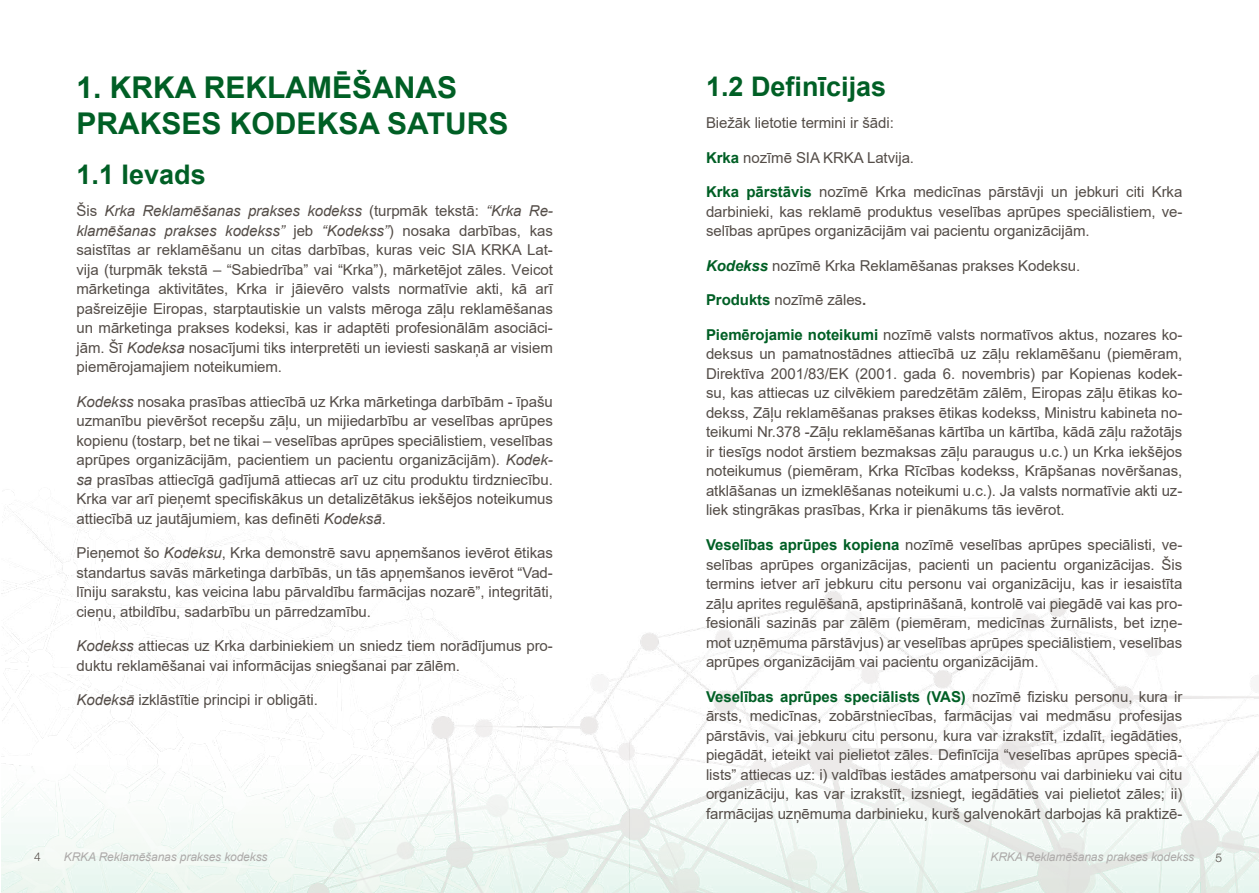
<style>
.page{position:relative;width:1259px;height:893px;background:#fff}
.page>*{position:absolute;margin:0;border:0;box-sizing:border-box;transform-origin:0 0}
.t1{font:700 30px/36px "Arial";color:#005f25}
.t2{font:700 27px "Arial";color:#005f25}
.t3{font:15px/19.5px "Arial";letter-spacing:-.005em;color:#544d48;text-align:justify}
.t4{font:italic 12px "Arial";letter-spacing:-.01em;color:#adaaa9}
.t5{font:300 12px "Helvetica Neue LT Pro";color:#544d48}
.s1{font-style:italic}
.s2{font-weight:700;color:#005f25}
.s3{font-weight:700;font-style:italic;color:#005f25}
.s4{font-weight:700}
</style>
<div class="page">
<img style="left:1px;top:488px;width:1258px;height:405px">
<h1 class="t1" style="left:77px;top:70px;width:433px">1. KRKA REKLAMĒŠANAS<br>PRAKSES KODEKSA SATURS</h1>
<h2 class="t2" style="left:77px;top:155px;width:131px">1.1 Ievads</h2>
<p class="t3" style="left:77px;top:201px;width:478px">Šis <span class="s1">Krka Reklamēšanas prakses kodekss</span> (turpmāk tekstā: <span class="s1">“Krka Re&shy;klamēšanas prakses kodekss”</span> jeb <span class="s1">“Kodekss”</span>) nosaka darbības, kas saistītas ar reklamēšanu un citas darbības, kuras veic SIA KRKA Lat&shy;vija (turpmāk tekstā – “Sabiedrība” vai “Krka”), mārketējot zāles. Veicot mārketinga aktivitātes, Krka ir jāievēro valsts normatīvie akti, kā arī pašreizējie Eiropas, starptautiskie un valsts mēroga zāļu reklamēšanas un mārketinga prakses kodeksi, kas ir adaptēti profesionālām asociāci&shy;jām. Šī <span class="s1">Kodeksa</span> nosacījumi tiks interpretēti un ieviesti saskaņā ar visiem piemērojamajiem noteikumiem.</p>
<p class="t3" style="left:77px;top:391px;width:478px"><span class="s1">Kodekss</span> nosaka prasības attiecībā uz Krka mārketinga darbībām - īpašu uzmanību pievēršot recepšu zāļu, un mijiedarbību ar veselības aprūpes kopienu (tostarp, bet ne tikai – veselības aprūpes speciālistiem, veselības aprūpes organizācijām, pacientiem un pacientu organizācijām). <span class="s1">Kodek&shy;sa</span> prasības attiecīgā gadījumā attiecas arī uz citu produktu tirdzniecību.<br>Krka var arī pieņemt specifiskākus un detalizētākus iekšējos noteikumus attiecībā uz jautājumiem, kas definēti <span class="s1">Kodeksā</span>.</p>
<p class="t3" style="left:77px;top:543px;width:478px">Pieņemot šo <span class="s1">Kodeksu</span>, Krka demonstrē savu apņemšanos ievērot ētikas standartus savās mārketinga darbībās, un tās apņemšanos ievērot “Vad&shy;līniju sarakstu, kas veicina labu pārvaldību farmācijas nozarē”, integritāti, cieņu, atbildību, sadarbību un pārredzamību.</p>
<p class="t3" style="left:77px;top:636px;width:478px"><span class="s1">Kodekss</span> attiecas uz Krka darbiniekiem un sniedz tiem norādījumus pro&shy;duktu reklamēšanai vai informācijas sniegšanai par zālēm.</p>
<p class="t3" style="left:77px;top:690px;width:243px"><span class="s1">Kodeksā</span> izklāstītie principi ir obligāti.</p>
<h2 class="t2" style="left:706px;top:68px;width:182px">1.2 Definīcijas</h2>
<p class="t3" style="left:706px;top:113px;width:189px">Biežāk lietotie termini ir šādi:</p>
<p class="t3" style="left:706px;top:148px;width:209px"><span class="s2">Krka</span> nozīmē SIA KRKA Latvija.</p>
<p class="t3" style="left:706px;top:182px;width:478px"><span class="s2">Krka pārstāvis</span> nozīmē Krka medicīnas pārstāvji un jebkuri citi Krka darbinieki, kas reklamē produktus veselības aprūpes speciālistiem, ve&shy;selības aprūpes organizācijām vai pacientu organizācijām.</p>
<p class="t3" style="left:706px;top:256px;width:376px"><span class="s3">Kodekss</span> nozīmē Krka Reklamēšanas prakses Kodeksu.</p>
<p class="t3" style="left:706px;top:290px;width:162px"><span class="s2">Produkts</span> nozīmē zāles<span class="s4">.</span></p>
<p class="t3" style="left:706px;top:325px;width:478px"><span class="s2">Piemērojamie noteikumi</span> nozīmē valsts normatīvos aktus, nozares ko&shy;deksus un pamatnostādnes attiecībā uz zāļu reklamēšanu (piemēram, Direktīva 2001/83/EK (2001. gada 6. novembris) par Kopienas kodek&shy;su, kas attiecas uz cilvēkiem paredzētām zālēm, Eiropas zāļu ētikas ko&shy;dekss, Zāļu reklamēšanas prakses ētikas kodekss, Ministru kabineta no&shy;teikumi Nr.378 -Zāļu reklamēšanas kārtība un kārtība, kādā zāļu ražotājs ir tiesīgs nodot ārstiem bezmaksas zāļu paraugus u.c.) un Krka iekšējos noteikumus (piemēram, Krka Rīcības kodekss, Krāpšanas novēršanas, atklāšanas un izmeklēšanas noteikumi u.c.). Ja valsts normatīvie akti uz&shy;liek stingrākas prasības, Krka ir pienākums tās ievērot.</p>
<p class="t3" style="left:706px;top:535px;width:478px"><span class="s2">Veselības aprūpes kopiena</span> nozīmē veselības aprūpes speciālisti, ve&shy;selības aprūpes organizācijas, pacienti un pacientu organizācijas. Šis termins ietver arī jebkuru citu personu vai organizāciju, kas ir iesaistīta zāļu aprites regulēšanā, apstiprināšanā, kontrolē vai piegādē vai kas pro&shy;fesionāli sazinās par zālēm (piemēram, medicīnas žurnālists, bet izņe&shy;mot uzņēmuma pārstāvjus) ar veselības aprūpes speciālistiem, veselības aprūpes organizācijām vai pacientu organizācijām.</p>
<p class="t3" style="left:706px;top:686px;width:478px"><span class="s2">Veselības aprūpes speciālists (VAS)</span> nozīmē fizisku personu, kura ir ārsts, medicīnas, zobārstniecības, farmācijas vai medmāsu profesijas pārstāvis, vai jebkuru citu personu, kura var izrakstīt, izdalīt, iegādāties, piegādāt, ieteikt vai pielietot zāles. Definīcija “veselības aprūpes speciā&shy;lists” attiecas uz: i) valdības iestādes amatpersonu vai darbinieku vai citu organizāciju, kas var izrakstīt, izsniegt, iegādāties vai pielietot zāles; ii) farmācijas uzņēmuma darbinieku, kurš galvenokārt darbojas kā praktizē-</p>
<p class="t5" style="left:34px;top:849px;width:8px">4</p>
<p class="t4" style="left:64px;top:849px;width:205px">KRKA Reklamēšanas prakses kodekss</p>
<p class="t4" style="left:990px;top:849px;width:205px">KRKA Reklamēšanas prakses kodekss</p>
<p class="t5" style="left:1215px;top:850px;width:8px">5</p>
</div>
